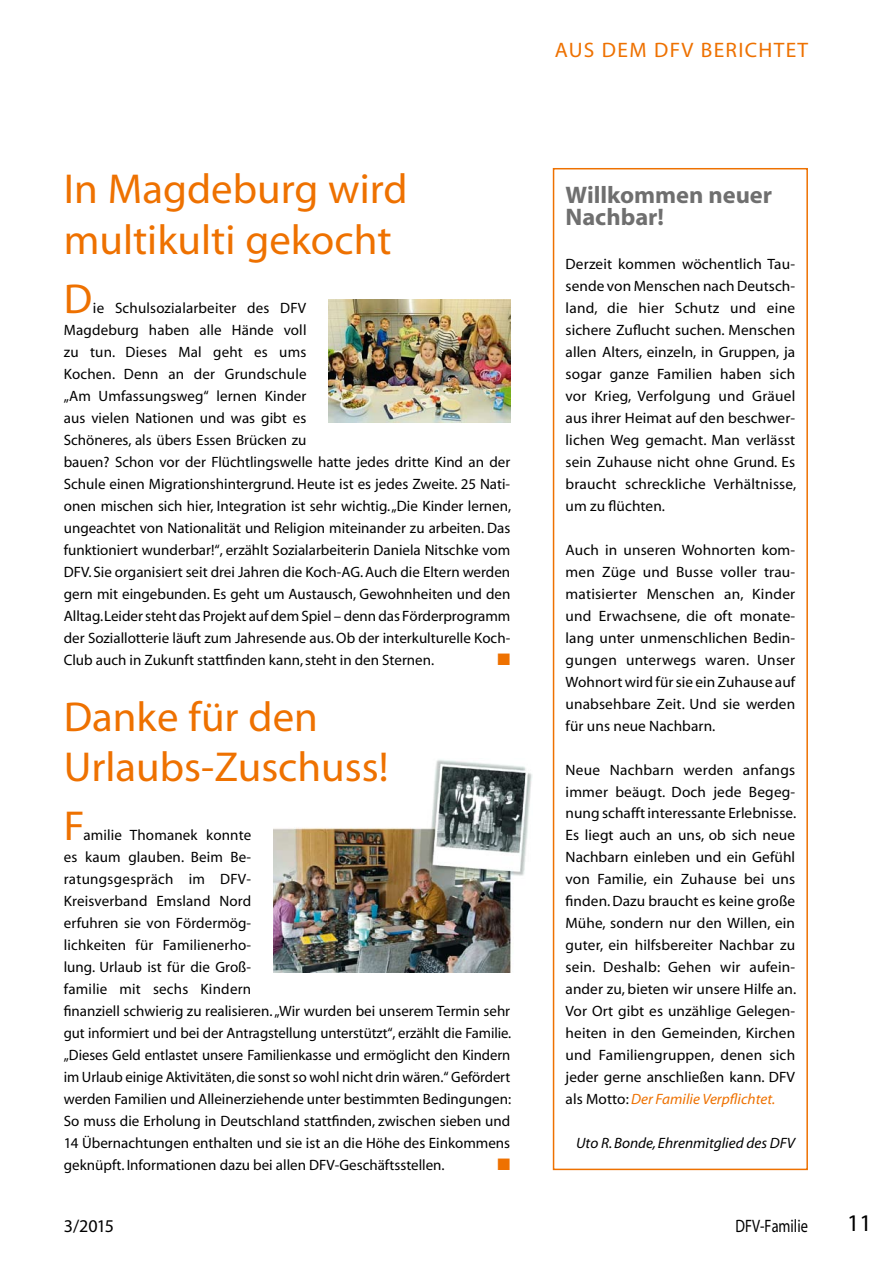
<style>
.page{position:relative;width:893px;height:1263px;background:#fff}
.page>*{position:absolute;margin:0;border:0;box-sizing:border-box;transform-origin:0 0}
.t1{font:42px/50.4px "Myriad";color:#ee7100}
.t2{font:700 24px/22px "Myriad";color:#6f6f6f}
.t3{font:24px "Myriad";color:#000}
.t4{font:21px "Myriad";color:#ee7100}
.t5{font:18px "Myriad";color:#000;scale:.8 1}
.t6{font:18px "Myriad";color:#000}
.t7{font:16.5px "Zapf Dingbats";color:#ee7100}
.t8{font:15px/21.9px "Myriad";color:#000;text-align:justify}
.t9{font:italic 15px "Myriad";color:#000}
.s1{font-style:italic;color:#ee7100}
</style>
<div class="page">
<div style="left:553px;top:168px;width:255px;height:1002px;border:2px solid #ee7100"></div>
<img style="left:328px;top:300px;width:182px;height:123px">
<img style="left:273px;top:759px;width:259px;height:213px">
<h3 class="t4" style="left:555px;top:39px;width:62px">Aus dem</h3>
<h3 class="t4" style="left:654px;top:39px;width:60px">DFV berichtet</h3>
<h1 class="t1" style="left:64px;top:166px;width:345px">In Magdeburg wird multikulti gekocht</h1>
<h1 class="t1" style="left:64px;top:276px;width:30px">D</h1>
<p class="t8" style="left:64px;top:298px;width:449px;text-align:left;text-indent:29px">ie Schulsozialarbeiter des DFV<br>Magdeburg haben alle Hände voll<br>zu tun. Dieses Mal geht es ums<br>Kochen. Denn an der Grundschule<br>„Am Umfassungsweg“ lernen Kinder<br>aus vielen Nationen und was gibt es<br>Schöneres, als übers Essen Brücken zu<br>bauen? Schon vor der Flüchtlingswelle hatte jedes dritte Kind an der Schule einen Migrationshintergrund. Heute ist es jedes Zweite. 25 Nati&shy;onen mischen sich hier, Integration ist sehr wichtig. „Die Kinder lernen, ungeachtet von Nationalität und Religion miteinander zu arbeiten. Das funktioniert wunderbar!“, erzählt Sozialarbeiterin Daniela Nitschke vom DFV. Sie organisiert seit drei Jahren die Koch-AG. Auch die Eltern werden gern mit eingebunden. Es geht um Austausch, Gewohnheiten und den Alltag. Leider steht das Projekt auf dem Spiel – denn das Förderprogramm der Soziallotterie läuft zum Jahresende aus. Ob der interkulturelle Koch-Club auch in Zukunft stattfinden kann, steht in den Sternen.</p>
<p class="t7" style="left:497px;top:651px;width:14px">■</p>
<h1 class="t1" style="left:64px;top:693px;width:326px">Danke für den<br>Urlaubs-Zuschuss!</h1>
<h1 class="t1" style="left:64px;top:803px;width:22px">F</h1>
<p class="t8" style="left:64px;top:825px;width:449px;text-align:left;text-indent:20px">amilie Thomanek konnte<br>es kaum glauben. Beim Be-<br>ratungsgespräch im DFV-<br>Kreisverband Emsland Nord<br>erfuhren sie von Fördermög-<br>lichkeiten für Familienerho-<br>lung. Urlaub ist für die Groß-<br>familie mit sechs Kindern<br>finanziell schwierig zu realisieren. „Wir wurden bei unserem Termin sehr gut informiert und bei der Antragstellung unterstützt“, erzählt die Familie. „Dieses Geld entlastet unsere Familienkasse und ermöglicht den Kindern im Urlaub einige Aktivitäten, die sonst so wohl nicht drin wären.“ Gefördert werden Familien und Alleinerziehende unter bestimmten Bedingungen:<br>So muss die Erholung in Deutschland stattfinden, zwischen sieben und 14 Übernachtungen enthalten und sie ist an die Höhe des Einkommens geknüpft. Informationen dazu bei allen DFV-Geschäftsstellen.</p>
<p class="t7" style="left:497px;top:1156px;width:14px">■</p>
<h2 class="t2" style="left:566px;top:185px;width:208px">Willkommen neuer<br>Nachbar!</h2>
<p class="t8" style="left:566px;top:254px;width:232px">Derzeit kommen wöchentlich Tau&shy;sende von Menschen nach Deutsch&shy;land, die hier Schutz und eine sichere Zuflucht suchen. Menschen allen Alters, einzeln, in Gruppen, ja sogar ganze Familien haben sich vor Krieg, Verfolgung und Gräuel aus ihrer Heimat auf den beschwer&shy;lichen Weg gemacht. Man verlässt sein Zuhause nicht ohne Grund. Es braucht schreckliche Verhältnisse, um zu flüchten.</p>
<p class="t8" style="left:566px;top:539px;width:231px">Auch in unseren Wohnorten kom&shy;men Züge und Busse voller trau&shy;matisierter Menschen an, Kinder und Erwachsene, die oft monate&shy;lang unter unmenschlichen Bedin&shy;gungen unterwegs waren. Unser Wohnort wird für sie ein Zuhause auf unabsehbare Zeit. Und sie werden für uns neue Nachbarn.</p>
<p class="t8" style="left:566px;top:759px;width:232px">Neue Nachbarn werden anfangs immer beäugt. Doch jede Begeg&shy;nung schafft interessante Erlebnisse.<br>Es liegt auch an uns, ob sich neue Nachbarn einleben und ein Gefühl von Familie, ein Zuhause bei uns finden. Dazu braucht es keine große Mühe, sondern nur den Willen, ein guter, ein hilfsbereiter Nachbar zu sein. Deshalb: Gehen wir aufein&shy;ander zu, bieten wir unsere Hilfe an.<br>Vor Ort gibt es unzählige Gelegen&shy;heiten in den Gemeinden, Kirchen und Familiengruppen, denen sich jeder gerne anschließen kann. DFV als Motto: <span class="s1">Der Familie Verpflichtet.</span></p>
<p class="t9" style="left:576px;top:1136px;width:221px">Uto R. Bonde, Ehrenmitglied des DFV</p>
<p class="t6" style="left:64px;top:1217px;width:52px">3/2015</p>
<p class="t5" style="left:736px;top:1217px;width:92px">DFV-Familie</p>
<h2 class="t3" style="left:847px;top:1211px;width:26px">11</h2>
</div>
